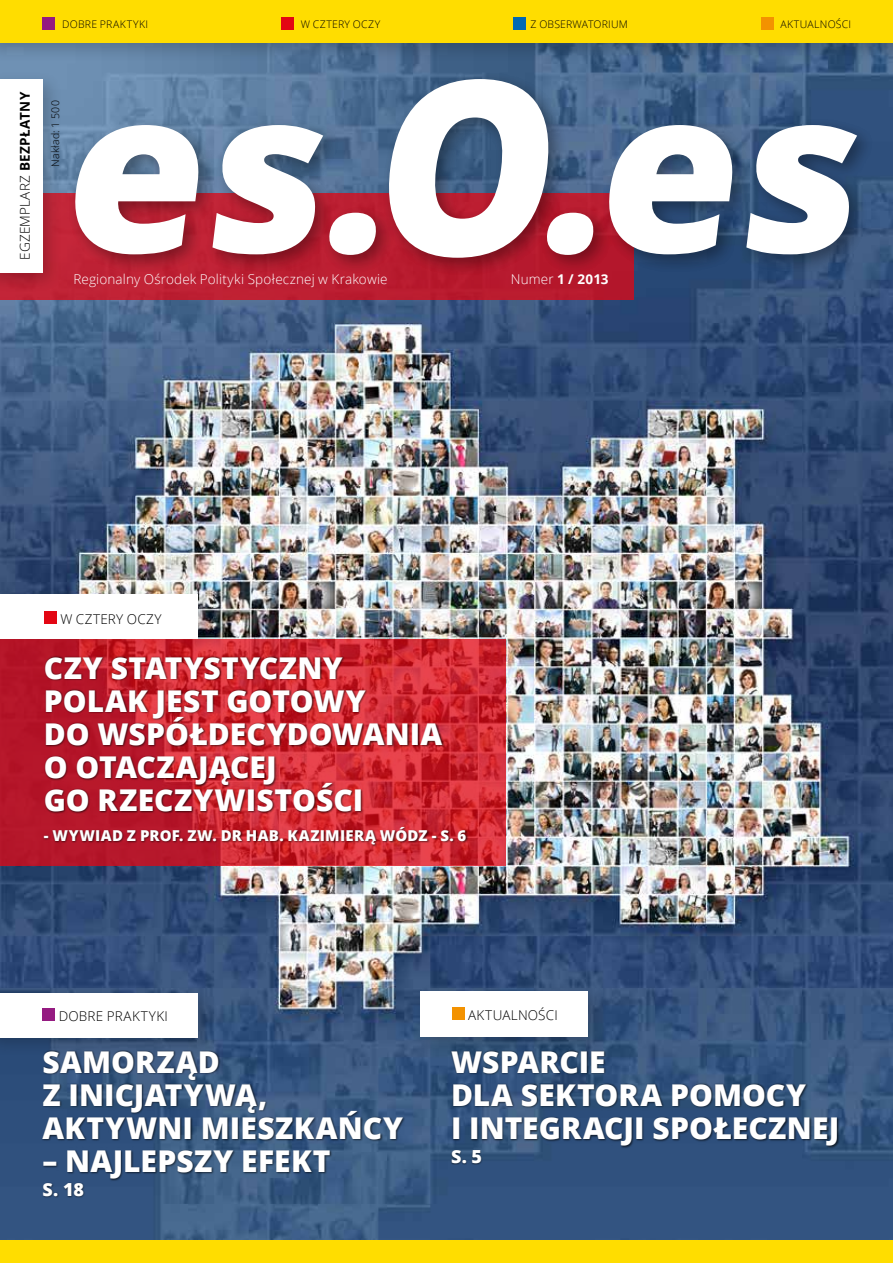
<style>
.page{position:relative;width:893px;height:1263px;background:#fff}
.page>*{position:absolute;margin:0;border:0;box-sizing:border-box;transform-origin:0 0}
.t1{font:800 30px/33px "Open Sans";letter-spacing:.005em;color:#fff}
.t2{font:800 18px "Open Sans";color:#fff}
.t3{font:800 15px "Open Sans";letter-spacing:.02em;color:#fff}
.t4{font:300 13.5px "Open Sans";letter-spacing:.02em;color:#000}
.t5{font:300 13.5px "Open Sans";letter-spacing:.01em;color:#fff}
.t6{font:700 13.5px "Open Sans";color:#fff}
.t7{font:300 10.5px "Open Sans";letter-spacing:.025em;color:#000}
.s1{font-weight:700}
.s2{font-weight:300}
</style>
<div class="page">
<img style="left:0;top:63px;width:893px;height:1177px">
<div style="left:0;top:193px;width:634px;height:107px;background:#bc1d31"></div>
<div style="left:0;top:1240px;width:893px;height:23px;background:#fd0"></div>
<div style="left:0;top:71px;width:63px;height:222px;background:#000;opacity:.2"></div>
<div style="left:0;top:79px;width:43px;height:194px;background:#fff"></div>
<div style="left:67px;top:71px;width:809px;height:207px;background:#000;opacity:.2"></div>
<div style="left:67px;top:117px;width:151px;height:157px;background:#000;opacity:.2"></div>
<svg style="left:74px;top:125px;width:126px;height:129px"></svg>
<div style="left:205px;top:117px;width:137px;height:157px;background:#000;opacity:.2"></div>
<svg style="left:212px;top:125px;width:111px;height:129px"></svg>
<div style="left:322px;top:205px;width:74px;height:70px;background:#000;opacity:.2"></div>
<svg style="left:329px;top:213px;width:47px;height:42px"></svg>
<div style="left:381px;top:71px;width:188px;height:207px;background:#000;opacity:.2"></div>
<div style="left:539px;top:205px;width:74px;height:70px;background:#000;opacity:.2"></div>
<svg style="left:387px;top:79px;width:207px;height:179px"></svg>
<div style="left:601px;top:117px;width:151px;height:157px;background:#000;opacity:.2"></div>
<svg style="left:607px;top:125px;width:127px;height:129px"></svg>
<div style="left:739px;top:117px;width:137px;height:157px;background:#000;opacity:.2"></div>
<svg style="left:746px;top:125px;width:111px;height:129px"></svg>
<div style="left:0;top:586px;width:218px;height:73px;background:#000;opacity:.2"></div>
<div style="left:0;top:595px;width:197px;height:44px;background:#fff"></div>
<div style="left:44px;top:611px;width:13px;height:13px;background:#e30613"></div>
<div style="left:0;top:985px;width:218px;height:72px;background:#000;opacity:.2"></div>
<div style="left:0;top:993px;width:198px;height:44px;background:#fff"></div>
<div style="left:43px;top:1008px;width:12px;height:13px;background:#951b81"></div>
<div style="left:412px;top:983px;width:196px;height:74px;background:#000;opacity:.2"></div>
<div style="left:420px;top:991px;width:168px;height:46px;background:#fff"></div>
<div style="left:452px;top:1007px;width:13px;height:13px;background:#f39200"></div>
<svg style="left:0;top:639px;width:506px;height:226px"></svg>
<div style="left:450px;top:1049px;width:390px;height:116px;background:#000;opacity:.66"></div>
<div style="left:42px;top:1050px;width:364px;height:148px;background:#000;opacity:.66"></div>
<div style="left:43px;top:656px;width:426px;height:191px;background:#000;opacity:.66"></div>
<div style="left:0;top:0;width:893px;height:63px;background:#000;opacity:.2"></div>
<div style="left:0;top:0;width:893px;height:43px;background:#fd0"></div>
<div style="left:281px;top:17px;width:13px;height:13px;background:#e30613"></div>
<div style="left:761px;top:17px;width:12px;height:13px;background:#f39200"></div>
<div style="left:43px;top:17px;width:12px;height:13px;background:#951b81"></div>
<div style="left:513px;top:17px;width:13px;height:13px;background:#0069b4"></div>
<p class="t7" style="left:62px;top:17px;width:85px">DOBRE PRAKTYKI</p>
<p class="t7" style="left:301px;top:17px;width:81px">W CZTERY OCZY</p>
<p class="t7" style="left:531px;top:17px;width:97px">Z O BSERWATORIUM</p>
<p class="t7" style="left:780px;top:17px;width:62px">AKTUALNOŚCI</p>
<p class="t4" style="left:16px;top:260px;width:169px;rotate:-90deg">EGZEMPLARZ <span class="s1">BEZPŁATNY</span></p>
<p class="t7" style="left:48px;top:167px;width:68px;rotate:-90deg">NAKŁAD: 1 500</p>
<p class="t5" style="left:73px;top:270px;width:316px">REGIONALNY OŚRODEK POLITYKI SPOŁECZNEJ W KRAKOWIE</p>
<p class="t6" style="left:511px;top:270px;width:99px"><span class="s2">NUMER</span> 1 / 2013</p>
<p class="t4" style="left:60px;top:610px;width:103px">W CZTERY OCZY</p>
<p class="t1" style="left:44px;top:650px;width:400px">CZY STATYSTYCZNY<br>POLAK JEST GOTOWY<br>DO WSPÓŁDECYDOWANIA<br>O OTACZAJĄCEJ<br>GO RZECZYWISTOŚCI</p>
<p class="t3" style="left:44px;top:824px;width:424px">- WYWIAD Z PROF. ZW. DR HAB. KAZIMIERĄ WÓDZ - S. 6</p>
<p class="t4" style="left:59px;top:1007px;width:57px">DOBRE PRAK</p>
<p class="t4" style="left:141px;top:1007px;width:29px">TYKI</p>
<p class="t4" style="left:468px;top:1005px;width:45px">AKTUALNO</p>
<p class="t4" style="left:538px;top:1005px;width:21px">ŚCI</p>
<p class="t1" style="left:451px;top:1044px;width:390px">WSPARCIE<br>DLA SEKTORA POMOCY<br>I INTEGRACJI SPOŁECZNEJ</p>
<p class="t2" style="left:451px;top:1142px;width:33px">S. 5</p>
<p class="t1" style="left:43px;top:1044px;width:362px">SAMORZĄD<br>Z INICJATYWĄ,<br>AKTYWNI MIESZKAŃCY</p>
<p class="t1" style="left:43px;top:1143px;width:290px">– NAJLEPSZY EFEKT</p>
<p class="t2" style="left:43px;top:1176px;width:43px">S. 18</p>
</div>
